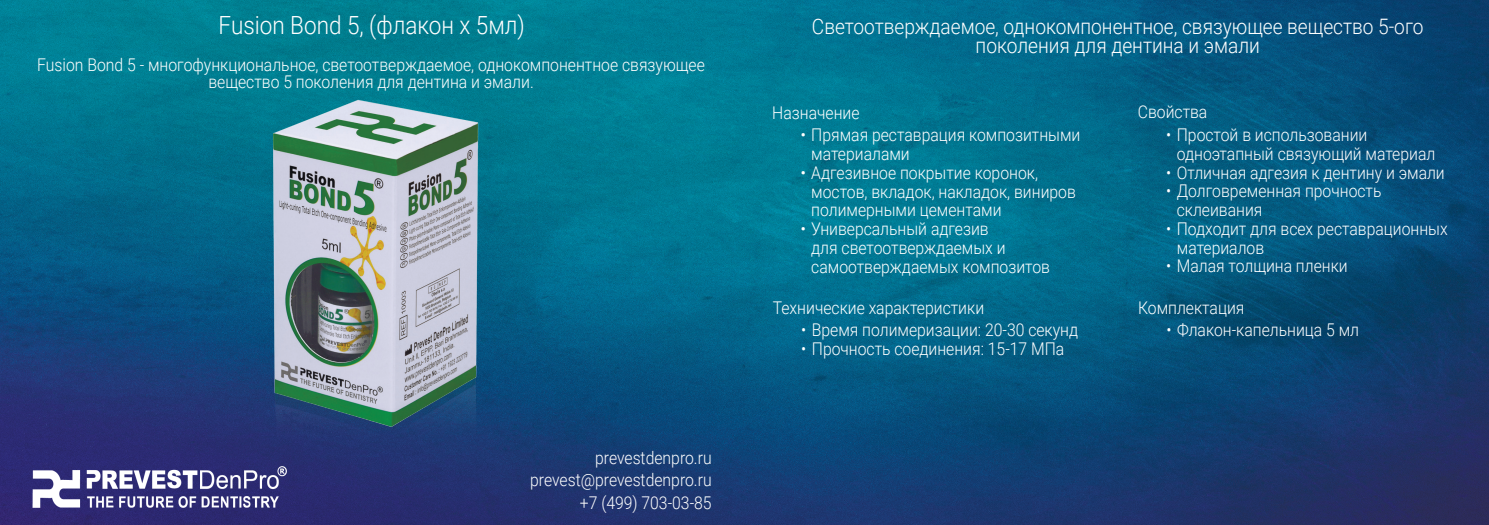
<style>
.page{position:relative;width:1489px;height:525px;background:#fff}
.page>*{position:absolute;margin:0;border:0;box-sizing:border-box;transform-origin:0 0}
.t1{font:300 25px "Roboto";color:#fff;scale:.9 1}
.t2{font:300 21.25px/18.8px "Roboto";color:#fff;text-align:center;scale:.9 1}
.список1{font:300 17.5px/18.8px "Roboto";color:#fff;scale:.9 1}
.список1-2{font:300 17.5px/18.8px "Roboto";color:#fff}
</style>
<div class="page">
<img style="left:0;top:0;width:1488px;height:524px">
<img style="left:33px;top:465px;width:254px;height:43px">
<img style="left:67px;top:96px;width:582px;height:352px">
<p class="t1" style="left:219px;top:7px;width:342px">Fusion Bond 5, (флакон x 5мл)</p>
<p class="t2" style="left:811px;top:17px;width:681px">Cветоотверждаемое, однокомпонентное, связующее вещество 5-ого поколения для дентина и эмали</p>
<p class="список1" style="left:37px;top:55px;width:743px;line-height:17.5px;text-align:center">Fusion Bond 5 - многофункциональное, светоотверждаемое, однокомпонентное связующее вещество 5 поколения для дентина и эмали.</p>
<p class="список1" style="left:772px;top:102px;width:98px">Назначение</p>
<p class="список1-2" style="left:811px;top:125px;width:271px;text-indent:-11px">• Прямая реставрация композитными материалами</p>
<p class="список1-2" style="left:811px;top:162px;width:266px;text-indent:-11px">• Адгезивное покрытие коронок, мостов, вкладок, накладок, виниров полимерными цементами</p>
<p class="список1-2" style="left:811px;top:219px;width:240px;text-indent:-11px">• Универсальный адгезив<br>для светоотверждаемых и самоотверждаемых композитов</p>
<p class="список1" style="left:1137px;top:102px;width:79px">Свойства</p>
<p class="список1" style="left:1176px;top:125px;width:289px;text-indent:-11px">• Простой в использовании одноэтапный связующий материал</p>
<p class="список1" style="left:1166px;top:162px;width:311px">• Отличная адгезия к дентину и эмали</p>
<p class="список1" style="left:1176px;top:181px;width:229px;text-indent:-11px">• Долговременная прочность склеивания</p>
<p class="список1" style="left:1176px;top:218px;width:302px;text-indent:-11px">• Подходит для всех реставрационных материалов</p>
<p class="список1" style="left:1166px;top:256px;width:203px">• Малая толщина пленки</p>
<p class="список1" style="left:1137px;top:297px;width:120px">Комплектация</p>
<p class="список1" style="left:1166px;top:320px;width:215px">• Флакон-капельница 5 мл</p>
<p class="список1" style="left:772px;top:297px;width:236px">Технические характеристики</p>
<p class="список1" style="left:801px;top:320px;width:309px">• Время полимеризации: 20-30 секунд</p>
<p class="список1" style="left:801px;top:338px;width:294px">• Прочность соединения: 15-17 МПа</p>
<p class="список1" style="left:530px;top:445px;width:203px;line-height:22.5px;text-align:right">prevestdenpro.ru prevest@prevestdenpro.ru +7 (499) 703-03-85</p>
</div>
